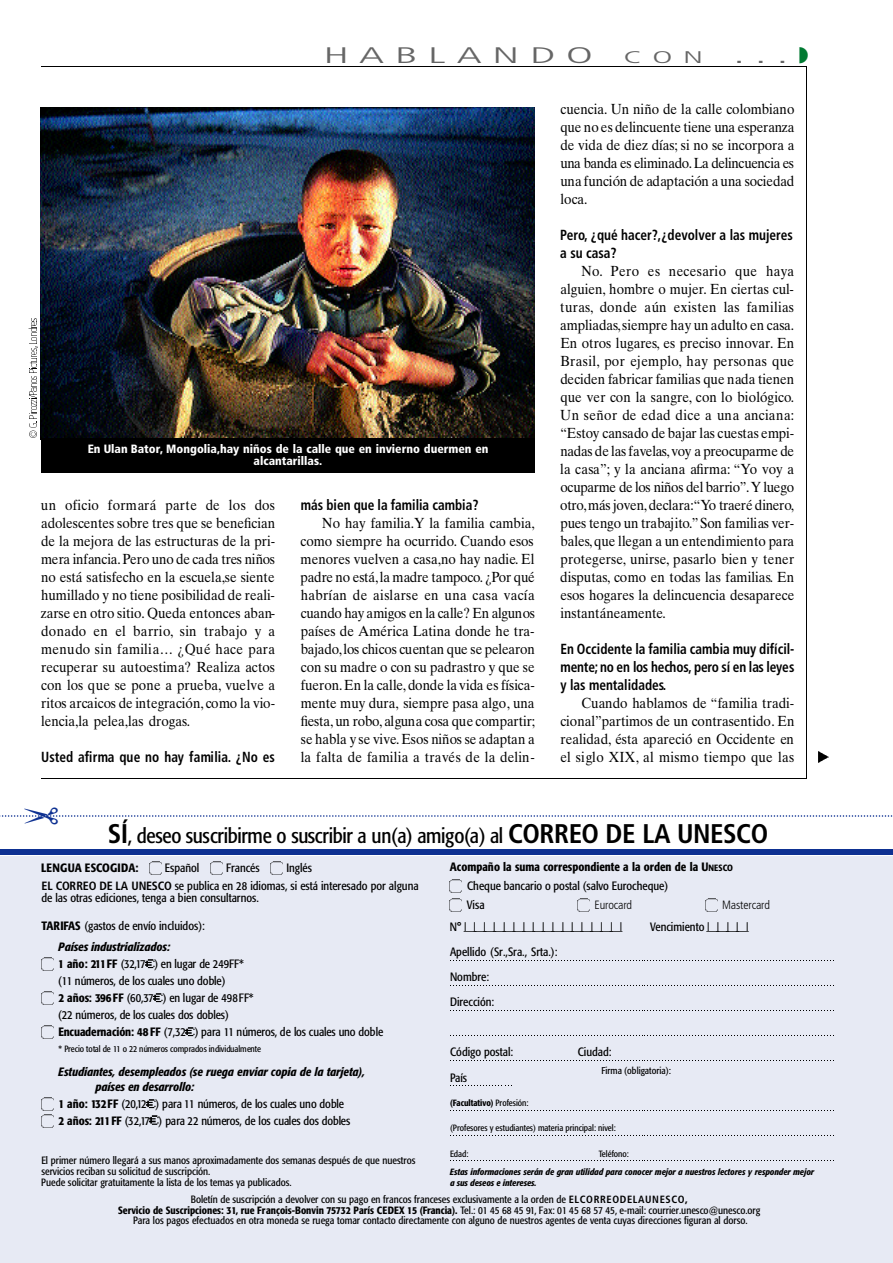
<style>
.page{position:relative;width:893px;height:1263px;background:#fff}
.page>*{position:absolute;margin:0;border:0;box-sizing:border-box;transform-origin:0 0}
.t1{font:300 condensed 22.5px "Frutiger";letter-spacing:.24em;color:#666;scale:2 1}
.t2{font:condensed 21px "Formata";letter-spacing:-.02em;color:#000}
.t3{font:300 condensed 16.8px "Frutiger";color:#666;scale:2 1}
.t4{font:14.7px/18px "Times Ten";color:#000;text-align:justify;scale:.91 1}
.t5{font:700 condensed 14.7px/18px "Frutiger";color:#000;scale:.91 1}
.t6{font:300 condensed 12.75px "Frutiger";color:#000}
.t7{font:condensed 12px/17px "Formata";color:#000}
.t8{font:500 condensed 12px/18.9px "Formata";color:#000}
.t9{font:italic 500 condensed 12px/15.3px "Formata";color:#000}
.t10{font:900 condensed 12px/12px "Frutiger";color:#fff;text-align:center}
.t11{font:300 condensed 12px "Frutiger";color:#000}
.t12{font:condensed 10.5px/11.1px "Formata";color:#000}
.t13{font:condensed 9.75px "Formata";color:#000}
.t14{font:condensed 9px "Formata";color:#000}
.t15{font:italic 500 condensed 9px/11.2px "Formata";color:#000}
.t16{font:500 condensed 9px "Formata";color:#000}
.s1{color:#017a32}
.s2{font-family:"Frutiger";font-weight:700;font-size:27px}
.s3{font-size:9px}
.s4{font-weight:400}
.s5{font-family:"Frutiger";font-weight:700}
.s6{font-weight:500}
.s7{font-weight:500;font-style:italic}
.s8{font-family:"Frutiger";font-weight:300;font-size:12.75px}
</style>
<div class="page">
<hr style="left:806px;top:66px;width:1px;height:712px;background:#000">
<img style="left:818px;top:751px;width:10px;height:11px">
<img style="left:41px;top:107px;width:493px;height:331px">
<div style="left:41px;top:438px;width:493px;height:34px;background:#000"></div>
<svg style="left:28px;top:319px;width:10px;height:118px"></svg>
<hr style="left:41px;top:778px;width:765px;height:1px;background:#000">
<div style="left:0;top:815px;width:892px;height:448px;background:#e7eaf4"></div>
<div style="left:0;top:815px;width:892px;height:40px;background:#fff"></div>
<div style="left:0;top:849px;width:892px;height:6px;background:#0e3192"></div>
<svg style="left:150px;top:862px;width:12px;height:13px"></svg>
<svg style="left:211px;top:862px;width:12px;height:13px"></svg>
<svg style="left:271px;top:862px;width:12px;height:13px"></svg>
<svg style="left:41px;top:958px;width:12px;height:13px"></svg>
<img style="left:145px;top:959px;width:9px;height:10px">
<svg style="left:41px;top:992px;width:12px;height:13px"></svg>
<img style="left:154px;top:993px;width:9px;height:10px">
<svg style="left:41px;top:1026px;width:12px;height:13px"></svg>
<img style="left:186px;top:1027px;width:9px;height:10px">
<img style="left:147px;top:1099px;width:9px;height:10px">
<svg style="left:41px;top:1097px;width:12px;height:30px"></svg>
<svg style="left:150px;top:1115px;width:9px;height:10px"></svg>
<svg style="left:450px;top:880px;width:12px;height:13px"></svg>
<img style="left:450px;top:898px;width:12px;height:14px">
<img style="left:577px;top:898px;width:12px;height:14px">
<img style="left:705px;top:898px;width:12px;height:14px">
<svg style="left:450px;top:960px;width:384px;height:1px"></svg>
<svg style="left:450px;top:985px;width:384px;height:1px"></svg>
<svg style="left:450px;top:1010px;width:384px;height:1px"></svg>
<svg style="left:450px;top:1035px;width:384px;height:1px"></svg>
<svg style="left:450px;top:1060px;width:384px;height:1px"></svg>
<svg style="left:450px;top:1085px;width:62px;height:1px"></svg>
<svg style="left:450px;top:1110px;width:384px;height:1px"></svg>
<hr style="left:41px;top:66px;width:765px;height:1px;background:#000">
<svg style="left:0;top:815px;width:892px;height:2px"></svg>
<h1 class="t1" style="left:324px;top:46px;width:136px">HABLANDO</h1>
<p class="t3" style="left:623px;top:50px;width:41px">C O N</p>
<h1 class="t1" style="left:734px;top:46px;width:39px">. . .<span class="s1">◗</span></h1>
<p class="t10" style="left:88px;top:443px;width:402px">En Ulan Bator, Mongolia,hay niños de la calle que en invierno duermen en alcantarillas.</p>
<p class="t4" style="left:41px;top:497px;width:259px">u n oficio formará parte de los dos adolescentes sobre tres que se benefician de la mejora de las estructuras de la pri&shy;mera infancia. Pero uno de cada tres niños no está satisfecho en la escuela,se siente humillado y no tiene posibilidad de reali&shy;zarse en otro sitio. Queda entonces aban&shy;donado en el barrio, sin trabajo y a menudo sin familia… ¿Qué hace para recuperar su autoestima? Realiza actos con los que se pone a prueba, vuelve a ritos arcaicos de integración, como la vio&shy;lencia,la pelea,las drogas.</p>
<p class="t5" style="left:41px;top:749px;width:258px">Usted afirma que no hay familia. ¿No es</p>
<p class="t5" style="left:301px;top:497px;width:197px">más bien que la familia cambia?</p>
<p class="t4" style="left:300px;top:515px;width:259px;text-indent:22px">No hay familia.Y la familia cambia, como siempre ha ocurrido. Cuando esos menores vuelven a casa,no hay nadie. El padre no está,la madre tampoco. ¿ Por qué habrían de aislarse en una casa vacía cuando hay amigos en la calle? En algunos países de América Latina donde he tra&shy;b a j a d o,los chicos cuentan que se pelearon con su madre o con su padrastro y que se f u e r o n .En la calle, donde la vida es física&shy;mente muy dura, siempre pasa algo, una fie s t a , un robo, alguna cosa que compartir; se habla y se vive. Esos niños se adaptan a la falta de familia a través de la delin-</p>
<p class="t4" style="left:560px;top:101px;width:259px">cuencia. Un niño de la calle colombiano que no es delincuente tiene una esperanza de vida de diez días; si no se incorpora a una banda es eliminado.La delincuencia es una función de adaptación a una sociedad loca.</p>
<p class="t5" style="left:560px;top:227px;width:257px">Pero, ¿qué hacer?,¿devolver a las mujeres a su casa?</p>
<p class="t4" style="left:560px;top:263px;width:259px;text-indent:21px">N o. Pero es necesario que haya alguien, hombre o mujer. En ciertas cul&shy;t u r a s, donde aún existen las familias a m p l i a d a s,siempre hay un adulto en casa.<br>En otros lugares, es preciso innovar. En B r a s i l , por ejemplo, hay personas que deciden fabricar familias que nada tienen que ver con la sangre, con lo biológico.<br>Un señor de edad dice a una anciana: “Estoy cansado de bajar las cuestas empi&shy;nadas de las favelas,voy a preocuparme de la casa”; y la anciana afir m a : “ Yo voy a ocuparme de los niños del barrio”.Y luego o t r o,más joven,d e c l a r a :“ Yo traeré dinero, pues tengo un trabajito.” Son familias ver&shy;b a l e s, que llegan a un entendimiento para p r o t e g e r s e, u n i r s e, pasarlo bien y tener d i s p u t a s, como en todas las familias. E n esos hogares la delincuencia desaparece instantáneamente.</p>
<p class="t5" style="left:560px;top:641px;width:259px;text-align:justify">En Occidente la familia cambia muy difícil&shy;m e n t e ; no en los hechos, p e ro sí en las leyes y las mentalidades.</p>
<p class="t4" style="left:560px;top:695px;width:259px;text-indent:21px">Cuando hablamos de “familia tradi&shy;cional”partimos de un contrasentido. En r e a l i d a d , ésta apareció en Occidente en el siglo XIX, al mismo tiempo que las</p>
<h2 class="t2" style="left:108px;top:827px;width:662px"><span class="s2">S Í</span>, deseo suscribirme o suscribir a un(a) amigo(a) al <span class="s2">CORREO DE LA UNESCO</span></h2>
<p class="t8" style="left:41px;top:859px;width:98px">LENGUA ESCOGIDA:</p>
<p class="t7" style="left:165px;top:860px;width:36px">Español</p>
<p class="t7" style="left:226px;top:860px;width:35px">Francés</p>
<p class="t8" style="left:467px;top:858px;width:267px;text-indent:-17px">Acompaño la suma correspondiente a la orden de la U<span class="s3">NESCO<br></span><span class="s4">Cheque bancario o postal (salvo Eurocheque)<br>Visa</span></p>
<p class="t7" style="left:42px;top:860px;width:378px;text-indent:245px">Inglés<br><span class="s5">E L CORREO DE LA UNESCO</span> se publica en 28 idiomas, si está interesado por alguna</p>
<p class="t7" style="left:41px;top:890px;width:219px">de las otras ediciones, tenga a bien consultarnos.</p>
<p class="t7" style="left:58px;top:916px;width:148px;line-height:21.3px;text-indent:-17px"><span class="s6">TARIFAS</span> (gastos de envío incluidos):<br><span class="s7">Países industrializados:</span></p>
<p class="t7" style="left:58px;top:956px;width:327px"><span class="s6">1 año: 211FF</span> ( 32 ,17 ) en lugar de 24 9 FF*<br>( 11 números, de los cuales uno doble)<br><span class="s6">2 años: 396FF</span> ( 6 0 , 37 ) en lugar de 498FF*<br>( 22 números, de los cuales dos dobles)<br><span class="s6">Encuadernación: 48 FF</span> ( 7 , 32 ) para 11 números, de los cuales uno doble</p>
<p class="t14" style="left:58px;top:1045px;width:204px">* Precio total de 11 o 22 números comprados individualmente</p>
<p class="t9" style="left:96px;top:1065px;width:271px;text-indent:-37px">Estudiantes, desempleados (se ruega enviar copia de la tarjeta), países en desarrollo:</p>
<p class="t7" style="left:58px;top:1096px;width:293px"><span class="s6">1 año: 132FF</span> ( 20 ,12 ) para 11 números, de los cuales uno doble<br><span class="s6">2 años: 211FF</span> ( 32 ,17 ) para 22 números, de los cuales dos dobles</p>
<p class="t12" style="left:41px;top:1155px;width:376px">El primer número llegará a sus manos aproximadamente dos semanas después de que nuestros servicios reciban su solicitud de suscripción.<br>Puede solicitar gratuitamente la lista de los temas ya publicados.</p>
<p class="t11" style="left:594px;top:900px;width:39px">E u r o c a r d</p>
<p class="t11" style="left:722px;top:900px;width:49px">M a s t e r c a r d</p>
<p class="t6" style="left:450px;top:925px;width:174px"><sup>N°</sup> —❘ —❘ —❘ —❘ —❘ —❘ —❘ —❘ —❘ —❘ —❘ —❘ —❘ —❘ —❘ —❘ ❘</p>
<p class="t7" style="left:650px;top:919px;width:100px">Vencimiento <span class="s8">—</span>❘ <span class="s8">—</span>❘ <span class="s8">—</span>❘ <span class="s8">—</span>❘ ❘</p>
<p class="t7" style="left:450px;top:940px;width:109px;line-height:24.9px">Apellido (Sr.,Sra., Srta.):<br>Nombre:<br>Dirección:</p>
<p class="t7" style="left:450px;top:1045px;width:65px">Código postal:</p>
<p class="t7" style="left:577px;top:1045px;width:35px">Ciudad:</p>
<p class="t7" style="left:450px;top:1070px;width:19px">País</p>
<p class="t13" style="left:601px;top:1067px;width:71px">Firma (obligatoria):</p>
<p class="t16" style="left:450px;top:1099px;width:80px">(Facultativo) <span class="s4">Profesión:</span></p>
<p class="t14" style="left:450px;top:1124px;width:167px">(Profesores y estudiantes) materia principal: nivel:</p>
<p class="t14" style="left:450px;top:1150px;width:20px">Edad:</p>
<p class="t14" style="left:598px;top:1150px;width:32px">Teléfono:</p>
<p class="t15" style="left:450px;top:1166px;width:365px">Estas informaciones serán de gran utilidad para conocer mejor a nuestros lectores y responder mejor a sus deseos e intereses.</p>
<p class="t12" style="left:118px;top:1195px;width:644px;line-height:10.5px;text-align:center">Boletín de suscripción a devolver con su pago en francos franceses exclusivamente a la orden de <span class="s5">ELCORREODELAUNESCO</span><span class="s6">,<br>Servicio de Suscripciones: 31, rue François-Bonvin 75732 París CEDEX 15 (Francia).</span> Tel.: 01 45 68 45 91, Fax: 01 45 68 57 45, e-mail: courrier.unesco@unesco.org<br>Para los pagos efectuados en otra moneda se ruega tomar contacto directamente con alguno de nuestros agentes de venta cuyas direcciones figuran al dorso.</p>
</div>
